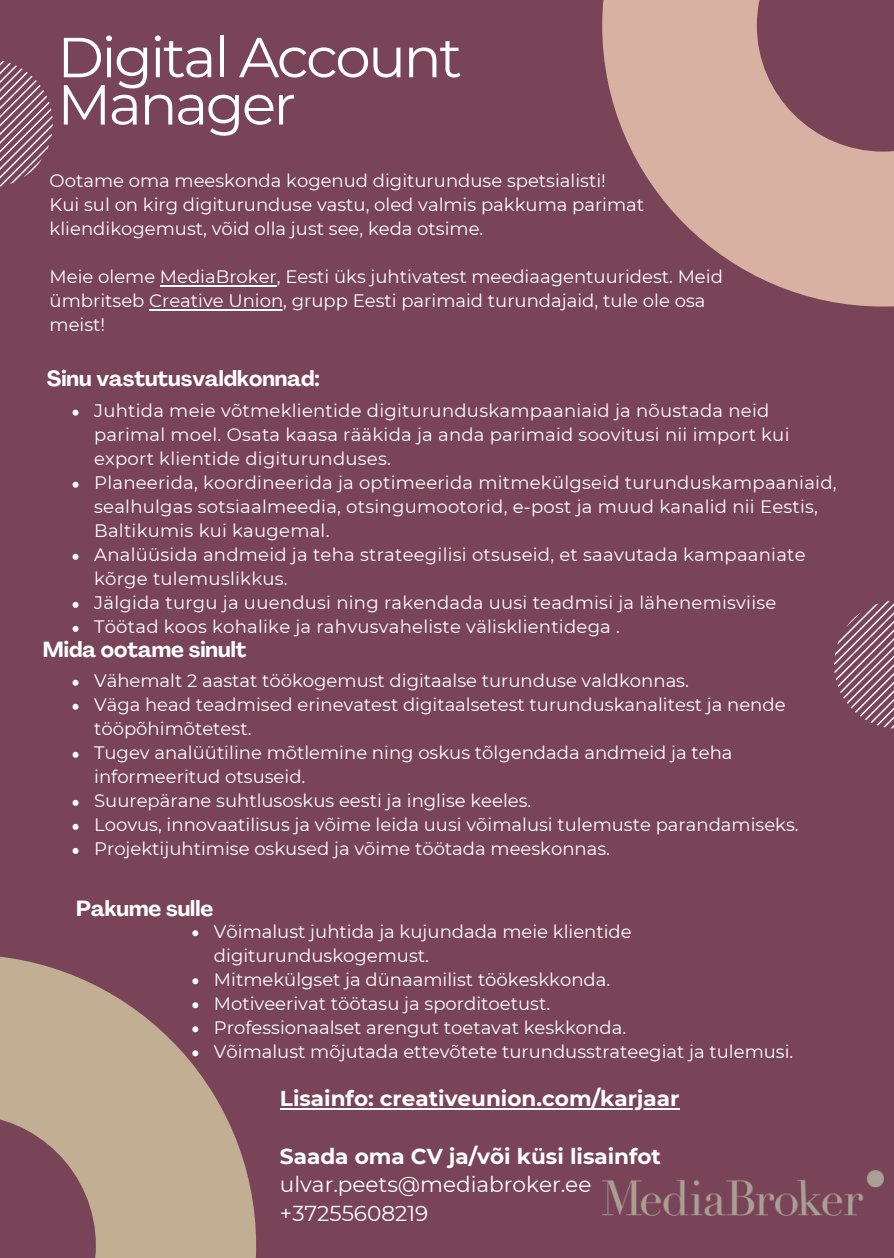
<style>
.page{position:relative;width:894px;height:1258px;background:#fff}
.page>*{position:absolute;margin:0;border:0;box-sizing:border-box;transform-origin:0 0}
.t1{font:56.4px/47.4px "Montserrat";letter-spacing:-.045em;color:#fff}
.t2{font:700 21.6px "Montserrat";color:#fff}
.t3{font:700 21.6px "Agrandir";color:#fff}
.t4{font:21.6px "Montserrat";color:#fff}
.t5{font:18px/24px "Montserrat";color:#fff}
</style>
<div class="page">
<div style="left:0;top:0;width:893px;height:1258px;background:#794457"></div>
<svg style="left:602px;top:0;width:291px;height:306px;fill:#d8b1a3"></svg>
<svg style="left:0;top:956px;width:256px;height:302px;fill:#c1ae93"></svg>
<svg style="left:0;top:61px;width:53px;height:126px"></svg>
<svg style="left:834px;top:601px;width:59px;height:128px"></svg>
<img style="left:602px;top:1170px;width:281px;height:45px">
<svg style="left:72px;top:410px;width:6px;height:6px"></svg>
<svg style="left:72px;top:482px;width:6px;height:6px"></svg>
<svg style="left:72px;top:554px;width:6px;height:6px"></svg>
<svg style="left:72px;top:602px;width:6px;height:6px"></svg>
<svg style="left:72px;top:626px;width:6px;height:6px"></svg>
<hr style="left:280px;top:1108px;width:399px;height:1px;background:#fff">
<hr style="left:160px;top:285px;width:117px;height:1px;background:#fff">
<hr style="left:149px;top:309px;width:138px;height:1px;background:#fff">
<svg style="left:72px;top:680px;width:6px;height:6px"></svg>
<svg style="left:72px;top:704px;width:6px;height:6px"></svg>
<svg style="left:72px;top:752px;width:6px;height:6px"></svg>
<svg style="left:72px;top:800px;width:6px;height:6px"></svg>
<svg style="left:72px;top:824px;width:6px;height:6px"></svg>
<svg style="left:72px;top:848px;width:6px;height:6px"></svg>
<svg style="left:192px;top:930px;width:6px;height:6px"></svg>
<svg style="left:192px;top:978px;width:6px;height:6px"></svg>
<svg style="left:192px;top:1002px;width:6px;height:6px"></svg>
<svg style="left:192px;top:1026px;width:6px;height:6px"></svg>
<svg style="left:192px;top:1050px;width:6px;height:6px"></svg>
<p class="t1" style="left:57px;top:33px;width:406px">Digital Account<br>Manager</p>
<p class="t5" style="left:50px;top:169px;width:557px">Ootame oma meeskonda kogenud digiturunduse spetsialisti!</p>
<p class="t5" style="left:50px;top:193px;width:596px">Kui sul on kirg digiturunduse vastu, oled valmis pakkuma parimat kliendikogemust, võid olla just see, keda otsime.</p>
<p class="t5" style="left:50px;top:265px;width:674px">Meie oleme MediaBroker, Eesti üks juhtivatest meediaagentuuridest. Meid ümbritseb Creative Union, grupp Eesti parimaid turundajaid, tule ole osa meist!</p>
<p class="t3" style="left:47px;top:370px;width:274px">Sinu vastutusvaldkonnad:</p>
<p class="t5" style="left:94px;top:399px;width:696px">Juhtida meie võtmeklientide digiturunduskampaaniaid ja nõustada neid parimal moel. Osata kaasa rääkida ja anda parimaid soovitusi nii import kui export klientide digiturunduses.</p>
<p class="t5" style="left:94px;top:471px;width:743px">Planeerida, koordineerida ja optimeerida mitmekülgseid turunduskampaaniaid, sealhulgas sotsiaalmeedia, otsingumootorid, e-post ja muud kanalid nii Eestis,<br>Baltikumis kui kaugemal.</p>
<p class="t5" style="left:94px;top:543px;width:713px">Analüüsida andmeid ja teha strateegilisi otsuseid, et saavutada kampaaniate kõrge tulemuslikkus.</p>
<p class="t5" style="left:94px;top:591px;width:683px">Jälgida turgu ja uuendusi ning rakendada uusi teadmisi ja lähenemisviise</p>
<p class="t5" style="left:94px;top:615px;width:527px">Töötad koos kohalike ja rahvusvaheliste välisklientidega .</p>
<p class="t3" style="left:43px;top:640px;width:205px">Mida ootame sinult</p>
<p class="t5" style="left:94px;top:669px;width:596px">Vähemalt 2 aastat töökogemust digitaalse turunduse valdkonnas.</p>
<p class="t5" style="left:94px;top:693px;width:692px">Väga head teadmised erinevatest digitaalsetest turunduskanalitest ja nende tööpõhimõtetest.</p>
<p class="t5" style="left:94px;top:741px;width:639px">Tugev analüütiline mõtlemine ning oskus tõlgendada andmeid ja teha informeeritud otsuseid.</p>
<p class="t5" style="left:94px;top:789px;width:438px">Suurepärane suhtlusoskus eesti ja inglise keeles.</p>
<p class="t5" style="left:94px;top:813px;width:705px">Loovus, innovaatilisus ja võime leida uusi võimalusi tulemuste parandamiseks.</p>
<p class="t5" style="left:94px;top:837px;width:517px">Projektijuhtimise oskused ja võime töötada meeskonnas.</p>
<p class="t3" style="left:76px;top:900px;width:138px">Pakume sulle</p>
<p class="t5" style="left:214px;top:919px;width:419px">Võimalust juhtida ja kujundada meie klientide digiturunduskogemust.</p>
<p class="t5" style="left:214px;top:967px;width:398px">Mitmekülgset ja dünaamilist töökeskkonda.</p>
<p class="t5" style="left:214px;top:991px;width:337px">Motiveerivat töötasu ja sporditoetust.</p>
<p class="t5" style="left:214px;top:1015px;width:413px">Professionaalset arengut toetavat keskkonda.</p>
<p class="t5" style="left:214px;top:1039px;width:581px">Võimalust mõjutada ettevõtete turundusstrateegiat ja tulemusi.</p>
<p class="t2" style="left:280px;top:1085px;width:401px">Lisainfo: creativeunion.com/karjaar</p>
<p class="t2" style="left:280px;top:1142px;width:382px">Saada oma CV ja/või küsi lisainfot</p>
<p class="t4" style="left:280px;top:1171px;width:313px">ulvar.peets@mediabroker.ee</p>
<p class="t4" style="left:280px;top:1200px;width:150px">+37255608219</p>
</div>
